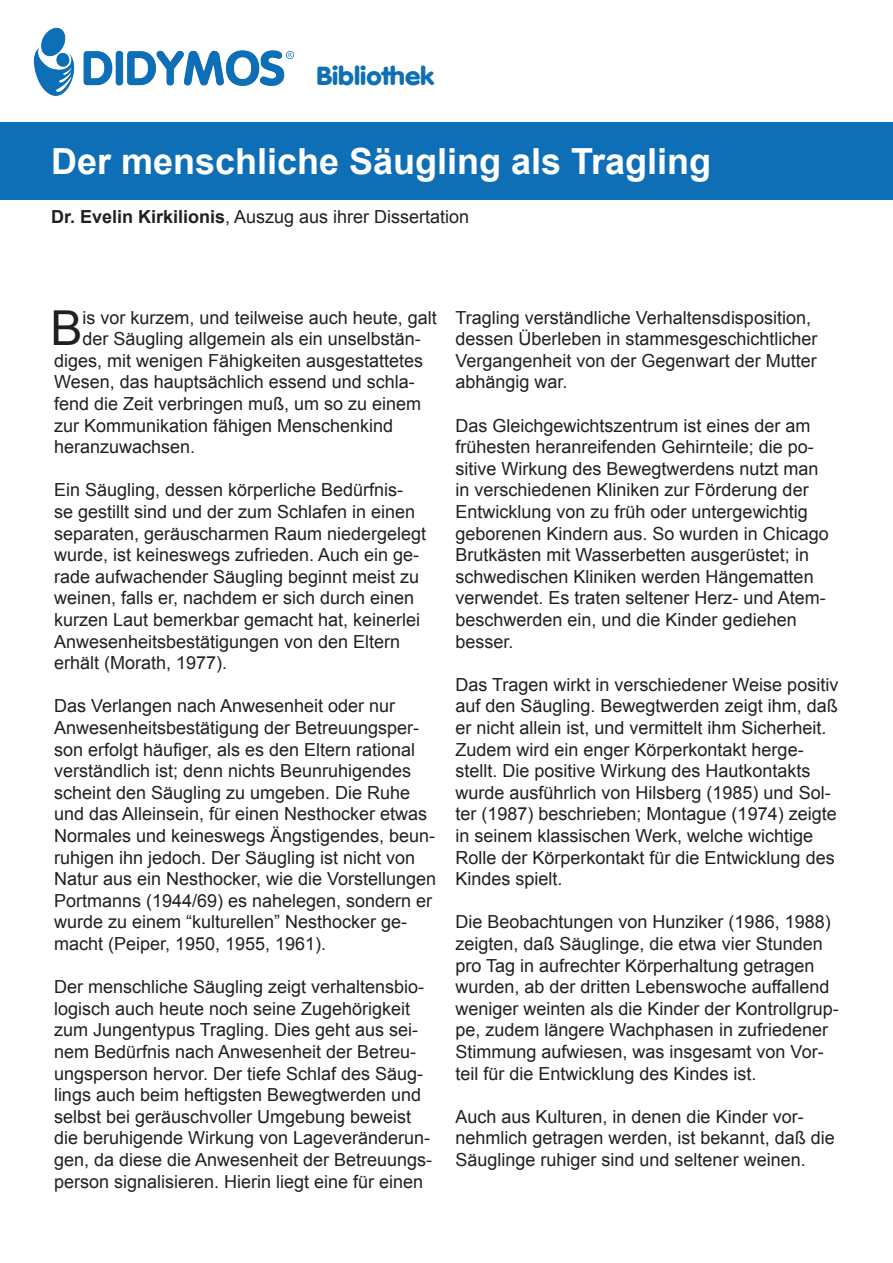
<style>
.page{position:relative;width:893px;height:1263px;background:#fff}
.page>*{position:absolute;margin:0;border:0;box-sizing:border-box;transform-origin:0 0}
.t1{font:48.15px "Arial";color:#231f20}
.t2{font:700 36px "Arial";color:#fff}
.t3{font:700 25.5px "Vogue";color:#0f6fb6;scale:1.08 1}
.t4{font:18px/21.6px "Arial";color:#231f20}
.s1{font-weight:700}
</style>
<div class="page">
<div style="left:0;top:122px;width:893px;height:77px;background:#0e6fb7"></div>
<img style="left:33px;top:27px;width:261px;height:69px">
<h3 class="t3" style="left:316px;top:61px;width:110px">Bibliothek</h3>
<h2 class="t2" style="left:51px;top:136px;width:662px">Der menschliche Säugling als Tragling</h2>
<p class="t4" style="left:51px;top:205px;width:420px"><span class="s1">Dr. Evelin Kirkilionis</span>, Auszug aus ihrer Dissertation</p>
<h1 class="t1" style="left:50px;top:295px;width:34px">B</h1>
<p class="t4" style="left:83px;top:306px;width:356px">is vor kurzem, und teilweise auch heute, galt</p>
<p class="t4" style="left:83px;top:328px;width:340px">der Säugling allgemein als ein unselbstän-</p>
<p class="t4" style="left:54px;top:349px;width:371px">diges, mit wenigen Fähigkeiten ausgestattetes</p>
<p class="t4" style="left:54px;top:371px;width:362px">Wesen, das hauptsächlich essend und schla-</p>
<p class="t4" style="left:54px;top:393px;width:369px">fend die Zeit verbringen muß, um so zu einem</p>
<p class="t4" style="left:54px;top:414px;width:341px">zur Kommunikation fähigen Menschenkind</p>
<p class="t4" style="left:54px;top:436px;width:143px">heranzuwachsen.</p>
<p class="t4" style="left:54px;top:479px;width:374px">Ein Säugling, dessen körperliche Bedürfnis&shy;se gestillt sind und der zum Schlafen in einen separaten, geräuscharmen Raum niedergelegt wurde, ist keineswegs zufrieden. Auch ein ge&shy;rade aufwachender Säugling beginnt meist zu weinen, falls er, nachdem er sich durch einen kurzen Laut bemerkbar gemacht hat, keinerlei Anwesenheitsbestätigungen von den Eltern erhält (Morath, 1977).</p>
<p class="t4" style="left:54px;top:695px;width:384px">Das Verlangen nach Anwesenheit oder nur Anwesenheitsbestätigung der Betreuungsper&shy;son erfolgt häufiger, als es den Eltern rational verständlich ist; denn nichts Beunruhigendes scheint den Säugling zu umgeben. Die Ruhe und das Alleinsein, für einen Nesthocker etwas Normales und keineswegs Ängstigendes, beun&shy;ruhigen ihn jedoch. Der Säugling ist nicht von Natur aus ein Nesthocker, wie die Vorstellungen Portmanns (1944/69) es nahelegen, sondern er wurde zu einem “kulturellen” Nesthocker ge&shy;macht (Peiper, 1950, 1955, 1961).</p>
<p class="t4" style="left:54px;top:976px;width:380px">Der menschliche Säugling zeigt verhaltensbio&shy;logisch auch heute noch seine Zugehörigkeit zum Jungentypus Tragling. Dies geht aus sei&shy;nem Bedürfnis nach Anwesenheit der Betreu&shy;ungsperson hervor. Der tiefe Schlaf des Säug&shy;lings auch beim heftigsten Bewegtwerden und selbst bei geräuschvoller Umgebung beweist die beruhigende Wirkung von Lageveränderun&shy;gen, da diese die Anwesenheit der Betreuungs&shy;person signalisieren. Hierin liegt eine für einen</p>
<p class="t4" style="left:455px;top:306px;width:364px">Tragling verständliche Verhaltensdisposition, dessen Überleben in stammesgeschichtlicher Vergangenheit von der Gegenwart der Mutter abhängig war.</p>
<p class="t4" style="left:455px;top:414px;width:375px">Das Gleichgewichtszentrum ist eines der am frühesten heranreifenden Gehirnteile; die po&shy;sitive Wirkung des Bewegtwerdens nutzt man in verschiedenen Kliniken zur Förderung der Entwicklung von zu früh oder untergewichtig geborenen Kindern aus. So wurden in Chicago Brutkästen mit Wasserbetten ausgerüstet; in schwedischen Kliniken werden Hängematten verwendet. Es traten seltener Herz- und Atem&shy;beschwerden ein, und die Kinder gediehen besser.</p>
<p class="t4" style="left:455px;top:673px;width:384px">Das Tragen wirkt in verschiedener Weise positiv auf den Säugling. Bewegtwerden zeigt ihm, daß er nicht allein ist, und vermittelt ihm Sicherheit.<br>Zudem wird ein enger Körperkontakt herge&shy;stellt. Die positive Wirkung des Hautkontakts wurde ausführlich von Hilsberg (1985) und Sol&shy;ter (1987) beschrieben; Montague (1974) zeigte in seinem klassischen Werk, welche wichtige Rolle der Körperkontakt für die Entwicklung des Kindes spielt.</p>
<p class="t4" style="left:455px;top:911px;width:385px">Die Beobachtungen von Hunziker (1986, 1988) zeigten, daß Säuglinge, die etwa vier Stunden pro Tag in aufrechter Körperhaltung getragen wurden, ab der dritten Lebenswoche auffallend weniger weinten als die Kinder der Kontrollgrup&shy;pe, zudem längere Wachphasen in zufriedener Stimmung aufwiesen, was insgesamt von Vor&shy;teil für die Entwicklung des Kindes ist.</p>
<p class="t4" style="left:455px;top:1105px;width:381px">Auch aus Kulturen, in denen die Kinder vor&shy;nehmlich getragen werden, ist bekannt, daß die<br>Säuglinge ruhiger sind und seltener weinen.</p>
</div>
